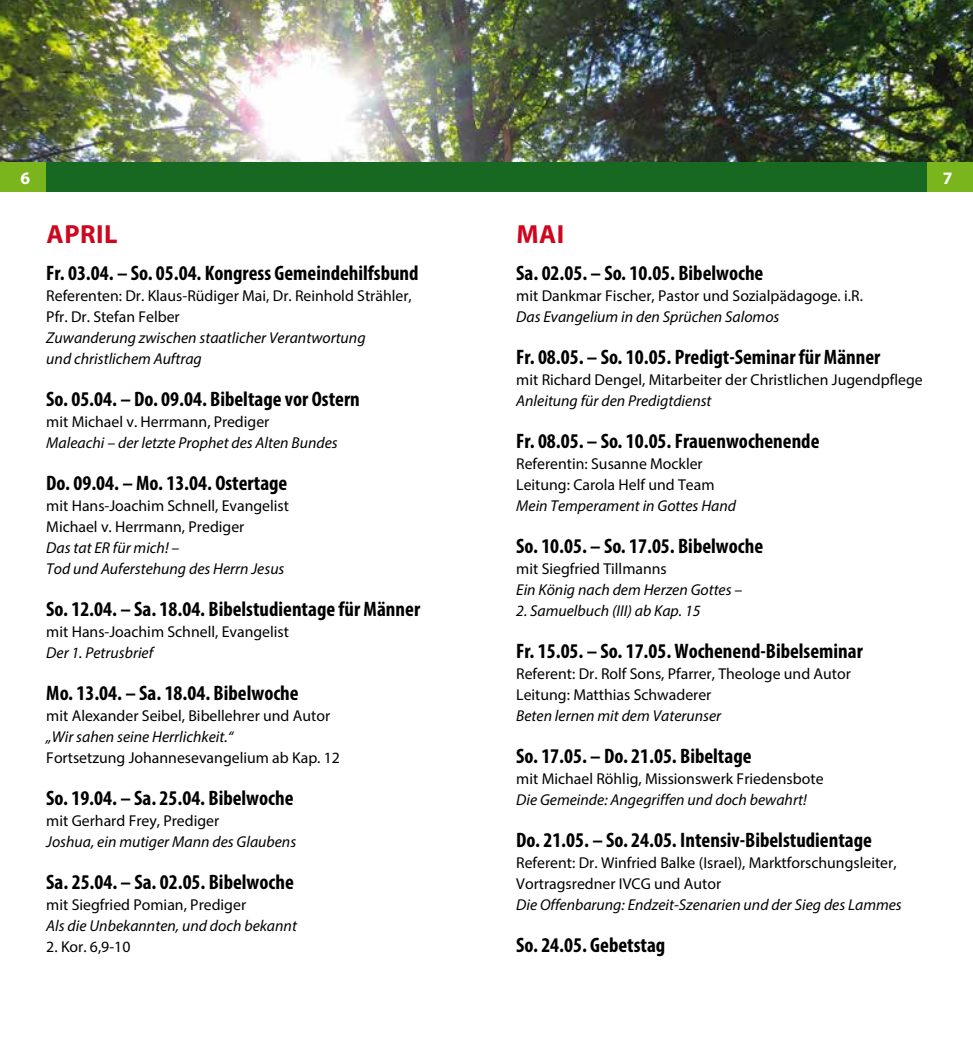
<style>
.page{position:relative;width:973px;height:1042px;background:#fff}
.page>*{position:absolute;margin:0;border:0;box-sizing:border-box;transform-origin:0 0}
.t1{font:700 26.25px "Myriad Pro";letter-spacing:.02em;color:#cd071e}
.t2{font:700 condensed 21px "Myriad Pro";color:#000}
.t3{font:700 17.5px "Myriad Pro";color:#fff}
.t4{font:15.75px/21px "Myriad Pro";color:#000}
.t5{font:italic 15.75px/21px "Myriad Pro";color:#000}
</style>
<div class="page">
<img style="left:0;top:0;width:972px;height:162px">
<div style="left:926px;top:162px;width:46px;height:30px;background:#7ab51d"></div>
<div style="left:0;top:162px;width:46px;height:30px;background:#7ab51d"></div>
<div style="left:46px;top:162px;width:440px;height:30px;background:#176921"></div>
<div style="left:486px;top:162px;width:440px;height:30px;background:#176921"></div>
<p class="t3" style="left:21px;top:167px;width:11px">6</p>
<p class="t3" style="left:942px;top:167px;width:11px">7</p>
<h1 class="t1" style="left:47px;top:217px;width:73px">APRIL</h1>
<h2 class="t2" style="left:46px;top:260px;width:374px">Fr. 03.04. – So. 05.04. Kongress Gemeindehilfsbund</h2>
<p class="t4" style="left:46px;top:285px;width:367px">Referenten: Dr. Klaus-Rüdiger Mai, Dr. Reinhold Strähler,<br>Pfr. Dr. Stefan Felber</p>
<p class="t5" style="left:46px;top:327px;width:321px">Zuwanderung zwischen staatlicher Verantwortung und christlichem Auftrag</p>
<h2 class="t2" style="left:46px;top:386px;width:315px">So. 05.04. – Do. 09.04. Bibeltage vor Ostern</h2>
<p class="t4" style="left:46px;top:411px;width:224px">mit Michael v. Herrmann, Prediger</p>
<p class="t5" style="left:46px;top:432px;width:293px">Maleachi – der letzte Prophet des Alten Bundes</p>
<h2 class="t2" style="left:46px;top:470px;width:242px">Do. 09.04. – Mo. 13.04. Ostertage</h2>
<p class="t4" style="left:46px;top:495px;width:244px">mit Hans-Joachim Schnell, Evangelist<br>Michael v. Herrmann, Prediger</p>
<p class="t5" style="left:46px;top:537px;width:239px">Das tat ER für mich! –<br>Tod und Auferstehung des Herrn Jesus</p>
<h2 class="t2" style="left:46px;top:596px;width:375px">So. 12.04. – Sa. 18.04. Bibelstudientage für Männer</h2>
<p class="t4" style="left:46px;top:621px;width:244px">mit Hans-Joachim Schnell, Evangelist</p>
<p class="t5" style="left:46px;top:642px;width:108px">Der 1. Petrusbrief</p>
<h2 class="t2" style="left:46px;top:680px;width:254px">Mo. 13.04. – Sa. 18.04. Bibelwoche</h2>
<p class="t4" style="left:46px;top:705px;width:285px">mit Alexander Seibel, Bibellehrer und Autor</p>
<p class="t5" style="left:46px;top:726px;width:188px">„Wir sahen seine Herrlichkeit.“</p>
<p class="t4" style="left:46px;top:747px;width:295px">Fortsetzung Johannesevangelium ab Kap. 12</p>
<h2 class="t2" style="left:46px;top:785px;width:249px">So. 19.04. – Sa. 25.04. Bibelwoche</h2>
<p class="t4" style="left:46px;top:810px;width:174px">mit Gerhard Frey, Prediger</p>
<p class="t5" style="left:46px;top:831px;width:251px">Joshua, ein mutiger Mann des Glaubens</p>
<h2 class="t2" style="left:46px;top:869px;width:249px">Sa. 25.04. – Sa. 02.05. Bibelwoche</h2>
<p class="t4" style="left:46px;top:894px;width:201px">mit Siegfried Pomian, Prediger</p>
<p class="t5" style="left:46px;top:915px;width:252px">Als die Unbekannten, und doch bekannt</p>
<p class="t4" style="left:46px;top:936px;width:86px">2. Kor. 6,9-10</p>
<h1 class="t1" style="left:516px;top:217px;width:49px">MAI</h1>
<h2 class="t2" style="left:516px;top:260px;width:248px">Sa. 02.05. – So. 10.05. Bibelwoche</h2>
<p class="t4" style="left:516px;top:285px;width:348px">mit Dankmar Fischer, Pastor und Sozialpädagoge. i.R.</p>
<p class="t5" style="left:516px;top:306px;width:264px">Das Evangelium in den Sprüchen Salomos</p>
<h2 class="t2" style="left:516px;top:344px;width:365px">Fr. 08.05. – So. 10.05. Predigt-Seminar für Männer</h2>
<p class="t4" style="left:516px;top:369px;width:408px">mit Richard Dengel, Mitarbeiter der Christlichen Jugendpflege</p>
<p class="t5" style="left:516px;top:390px;width:197px">Anleitung für den Predigtdienst</p>
<h2 class="t2" style="left:516px;top:428px;width:305px">Fr. 08.05. – So. 10.05. Frauenwochenende</h2>
<p class="t4" style="left:516px;top:453px;width:200px">Referentin: Susanne Mockler<br>Leitung: Carola Helf und Team</p>
<p class="t5" style="left:516px;top:495px;width:221px">Mein Temperament in Gottes Hand</p>
<h2 class="t2" style="left:516px;top:533px;width:248px">So. 10.05. – So. 17.05. Bibelwoche</h2>
<p class="t4" style="left:516px;top:558px;width:152px">mit Siegfried Tillmanns</p>
<p class="t5" style="left:516px;top:579px;width:227px">Ein König nach dem Herzen Gottes –</p>
<p class="t5" style="left:516px;top:600px;width:186px">2. Samuelbuch (III) ab Kap. 15</p>
<h2 class="t2" style="left:516px;top:638px;width:348px">Fr. 15.05. – So. 17.05. Wochenend-Bibelseminar</h2>
<p class="t4" style="left:516px;top:663px;width:336px">Referent: Dr. Rolf Sons, Pfarrer, Theologe und Autor<br>Leitung: Matthias Schwaderer</p>
<p class="t5" style="left:516px;top:705px;width:206px">Beten lernen mit dem Vaterunser</p>
<h2 class="t2" style="left:516px;top:743px;width:237px">So. 17.05. – Do. 21.05. Bibeltage</h2>
<p class="t4" style="left:516px;top:768px;width:309px">mit Michael Röhlig, Missionswerk Friedensbote</p>
<p class="t5" style="left:516px;top:789px;width:292px">Die Gemeinde: Angegriffen und doch bewahrt!</p>
<h2 class="t2" style="left:516px;top:827px;width:357px">Do. 21.05. – So. 24.05. Intensiv-Bibelstudientage</h2>
<p class="t4" style="left:516px;top:852px;width:382px">Referent: Dr. Winfried Balke (Israel), Marktforschungsleiter,<br>Vortragsredner IVCG und Autor</p>
<p class="t5" style="left:516px;top:894px;width:387px">Die Offenbarung: Endzeit-Szenarien und der Sieg des Lammes</p>
<h2 class="t2" style="left:516px;top:932px;width:150px">So. 24.05. Gebetstag</h2>
</div>
